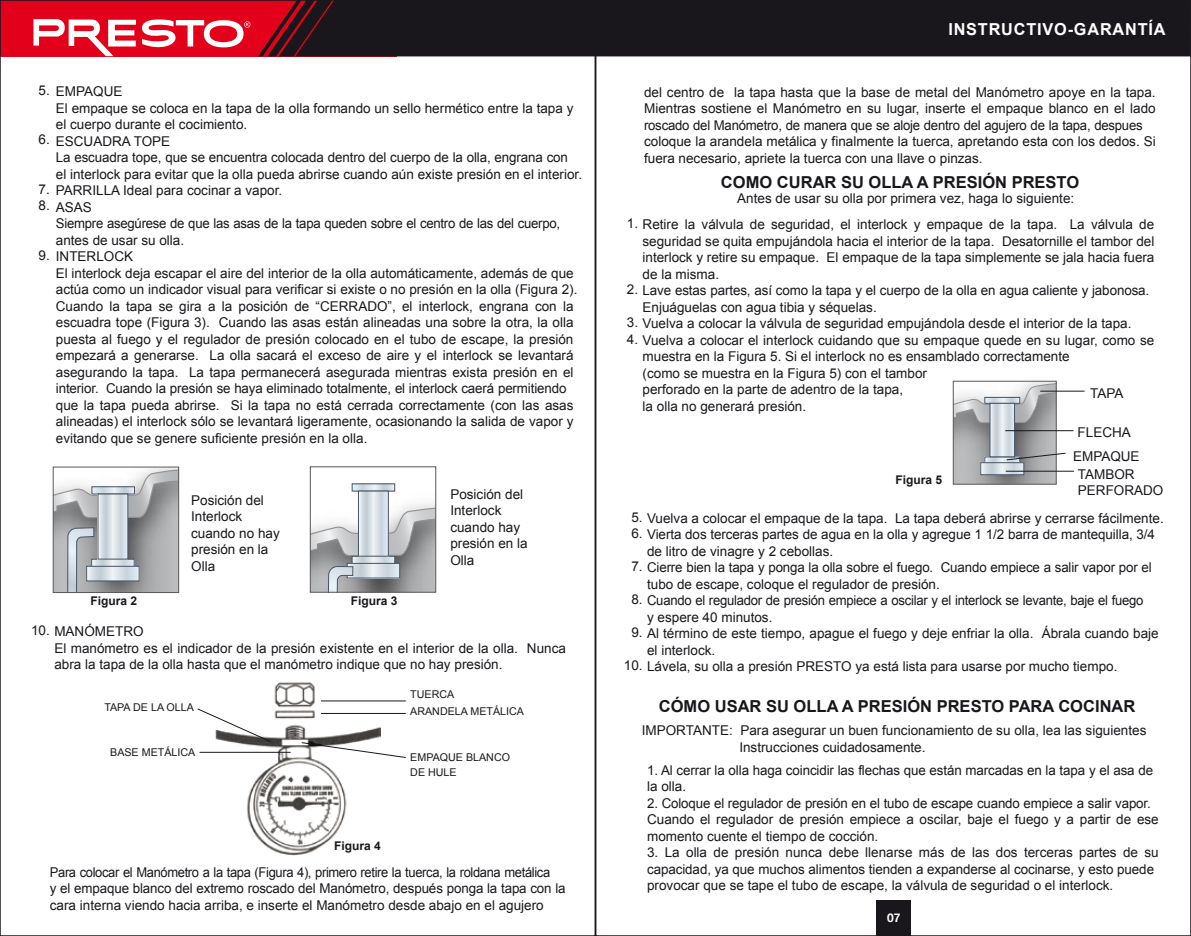
<style>
.page{position:relative;width:1191px;height:936px;background:#fff}
.page>*{position:absolute;margin:0;border:0;box-sizing:border-box;transform-origin:0 0}
.t1{font:700 16.5px "Arial";color:#1a171c}
.t2{font:700 16.5px "Arial";letter-spacing:.05em;color:#fff}
.t3{font:13.5px/16.5px "Arial";color:#1a171c}
.t4{font:13.5px/16.5px "Arial";color:#1a171c;scale:.96 1}
.t5{font:13.5px/16.5px "Arial";letter-spacing:-.02em;color:#1a171c}
.t6{font:700 12px "Arial";color:#1a171c}
.t7{font:700 12px "Helvetica Neue";color:#fff}
.t8{font:10.65px/17px "Arial";color:#1a171c}
</style>
<div class="page">
<svg style="left:55px;top:468px;width:122px;height:123px;background:#b7bbbe"></svg>
<div style="left:53px;top:466px;width:126px;height:127px;border:1px solid #58585a"></div>
<img style="left:351px;top:483px;width:83px;height:23px">
<svg style="left:354px;top:485px;width:39px;height:4px"></svg>
<div style="left:352px;top:483px;width:43px;height:8px;border:1px solid #465566"></div>
<svg style="left:360px;top:493px;width:26px;height:13px"></svg>
<div style="left:358px;top:491px;width:30px;height:65px;border:1px solid #465566"></div>
<svg style="left:312px;top:506px;width:122px;height:84px;background:#b9bcbf"></svg>
<div style="left:310px;top:466px;width:126px;height:126px;border:1px solid #58585a"></div>
<div style="left:0;top:0;width:397px;height:56px;background:#e2001a"></div>
<svg style="left:258px;top:3px;width:335px;height:53px;background:#2a151b"></svg>
<svg style="left:33px;top:19px;width:217px;height:37px"></svg>
<img style="left:214px;top:682px;width:166px;height:173px">
<hr style="left:321px;top:700px;width:85px;height:1px;background:#1a171c">
<hr style="left:321px;top:713px;width:85px;height:1px;background:#1a171c">
<svg style="left:301px;top:742px;width:105px;height:15px"></svg>
<svg style="left:197px;top:708px;width:74px;height:34px"></svg>
<hr style="left:199px;top:752px;width:91px;height:1px;background:#1a171c">
<div style="left:595px;top:0;width:596px;height:56px;background:#1a171c"></div>
<div style="left:876px;top:900px;width:34px;height:35px;background:#1a171c"></div>
<hr style="left:1040px;top:391px;width:44px;height:1px;background:#1a171c">
<hr style="left:1005px;top:430px;width:68px;height:1px;background:#1a171c">
<svg style="left:953px;top:382px;width:113px;height:102px"></svg>
<hr style="left:1005px;top:471px;width:69px;height:1px;background:#1a171c">
<p class="t3" style="left:56px;top:83px;width:519px;text-indent:-17px">5. EMPAQUE<br>El empaque se coloca en la tapa de la olla formando un sello hermético entre la tapa y el cuerpo durante el cocimiento.</p>
<p class="t3" style="left:56px;top:133px;width:528px;text-indent:-17px">6. ESCUADRA TOPE<br>La escuadra tope, que se encuentra colocada dentro del cuerpo de la olla, engrana con<br>el interlock para evitar que la olla pueda abrirse cuando aún existe presión en el interior.</p>
<p class="t3" style="left:39px;top:182px;width:245px">7. PARRILLA Ideal para cocinar a vapor.</p>
<p class="t5" style="left:56px;top:199px;width:506px;text-indent:-17px">8. ASAS<br>Siempre asegúrese de que las asas de la tapa queden sobre el centro de las del cuerpo, antes de usar su olla.</p>
<p class="t3" style="left:56px;top:248px;width:523px;text-indent:-17px">9. INTERLOCK<br>El interlock deja escapar el aire del interior de la olla automáticamente, además de que actúa como un indicador visual para verificar si existe o no presión en la olla (Figura 2).<br>Cuando la tapa se gira a la posición de “CERRADO”, el interlock, engrana con la escuadra tope (Figura 3). Cuando las asas están alineadas una sobre la otra, la olla puesta al fuego y el regulador de presión colocado en el tubo de escape, la presión empezará a generarse. La olla sacará el exceso de aire y el interlock se levantará asegurando la tapa. La tapa permanecerá asegurada mientras exista presión en el interior. Cuando la presión se haya eliminado totalmente, el interlock caerá permitiendo que la tapa pueda abrirse. Si la tapa no está cerrada correctamente (con las asas alineadas) el interlock sólo se levantará ligeramente, ocasionando la salida de vapor y evitando que se genere suficiente presión en la olla.</p>
<p class="t3" style="left:191px;top:491px;width:90px">Posición del<br>Interlock cuando no hay presión en la<br>Olla</p>
<p class="t3" style="left:450px;top:485px;width:79px">Posición del<br>Interlock cuando hay presión en la<br>Olla</p>
<p class="t6" style="left:90px;top:592px;width:48px">Figura 2</p>
<p class="t6" style="left:351px;top:592px;width:48px">Figura 3</p>
<p class="t3" style="left:54px;top:623px;width:513px;text-indent:-23px">10. MANÓMETRO<br>El manómetro es el indicador de la presión existente en el interior de la olla. Nunca abra la tapa de la olla hasta que el manómetro indique que no hay presión.</p>
<p class="t8" style="left:104px;top:699px;width:91px">TAPA DE LA OLLA</p>
<p class="t8" style="left:110px;top:743px;width:87px">BASE METÁLICA</p>
<p class="t6" style="left:334px;top:837px;width:48px">Figura 4</p>
<p class="t8" style="left:410px;top:685px;width:115px">TUERCA<br>ARANDELA METÁLICA</p>
<p class="t8" style="left:410px;top:750px;width:101px;line-height:14.7px">EMPAQUE BLANCO<br>DE HULE</p>
<p class="t4" style="left:50px;top:863px;width:539px">Para colocar el Manómetro a la tapa (Figura 4), primero retire la tuerca, la roldana metálica<br>y el empaque blanco del extremo roscado del Manómetro, después ponga la tapa con la cara interna viendo hacia arriba, e inserte el Manómetro desde abajo en el agujero</p>
<p class="t2" style="left:948px;top:18px;width:219px">INSTRUCTIVO-GARANTÍA</p>
<p class="t3" style="left:644px;top:84px;width:513px">del centro de la tapa hasta que la base de metal del Manómetro apoye en la tapa.<br>Mientras sostiene el Manómetro en su lugar, inserte el empaque blanco en el lado roscado del Manómetro, de manera que se aloje dentro del agujero de la tapa, despues coloque la arandela metálica y finalmente la tuerca, apretando esta con los dedos. Si fuera necesario, apriete la tuerca con una llave o pinzas.</p>
<p class="t1" style="left:721px;top:171px;width:360px">COMO CURAR SU OLLA A PRESIÓN PRESTO</p>
<p class="t3" style="left:737px;top:190px;width:338px">Antes de usar su olla por primera vez, haga lo siguiente:</p>
<p class="t3" style="left:642px;top:216px;width:513px;text-align:justify;text-indent:-16px">1. Retire la válvula de seguridad, el interlock y empaque de la tapa. La válvula de seguridad se quita empujándola hacia el interior de la tapa. Desatornille el tambor del interlock y retire su empaque. El empaque de la tapa simplemente se jala hacia fuera de la misma.</p>
<p class="t3" style="left:642px;top:282px;width:508px;text-indent:-16px">2. Lave estas partes, así como la tapa y el cuerpo de la olla en agua caliente y jabonosa.<br>Enjuáguelas con agua tibia y séquelas.</p>
<p class="t3" style="left:627px;top:315px;width:506px">3. Vuelva a colocar la válvula de seguridad empujándola desde el interior de la tapa.</p>
<p class="t3" style="left:642px;top:332px;width:513px;text-indent:-16px">4. Vuelva a colocar el interlock cuidando que su empaque quede en su lugar, como se muestra en la Figura 5. Si el interlock no es ensamblado correctamente<br>(como se muestra en la Figura 5) con el tambor<br>perforado en la parte de adentro de la tapa,<br>la olla no generará presión.</p>
<p class="t3" style="left:1090px;top:385px;width:35px">TAPA</p>
<p class="t3" style="left:1077px;top:424px;width:55px">FLECHA</p>
<p class="t6" style="left:895px;top:471px;width:48px">Figura 5</p>
<p class="t3" style="left:1073px;top:448px;width:68px">EMPAQUE</p>
<p class="t3" style="left:1078px;top:466px;width:87px">TAMBOR<br>PERFORADO</p>
<p class="t3" style="left:631px;top:510px;width:534px">5. Vuelva a colocar el empaque de la tapa. La tapa deberá abrirse y cerrarse fácilmente.</p>
<p class="t3" style="left:647px;top:526px;width:509px;text-indent:-16px">6. Vierta dos terceras partes de agua en la olla y agregue 1 1/2 barra de mantequilla, 3/4 de litro de vinagre y 2 cebollas.</p>
<p class="t3" style="left:647px;top:559px;width:506px;text-indent:-16px">7. Cierre bien la tapa y ponga la olla sobre el fuego. Cuando empiece a salir vapor por el tubo de escape, coloque el regulador de presión.</p>
<p class="t5" style="left:647px;top:592px;width:498px;text-indent:-16px">8. Cuando el regulador de presión empiece a oscilar y el interlock se levante, baje el fuego y espere 40 minutos.</p>
<p class="t3" style="left:647px;top:625px;width:513px;text-indent:-16px">9. Al término de este tiempo, apague el fuego y deje enfriar la olla. Ábrala cuando baje el interlock.</p>
<p class="t3" style="left:624px;top:658px;width:495px">10. Lávela, su olla a presión PRESTO ya está lista para usarse por mucho tiempo.</p>
<p class="t1" style="left:659px;top:695px;width:478px">CÓMO USAR SU OLLA A PRESIÓN PRESTO PARA COCINAR</p>
<p class="t3" style="left:739px;top:722px;width:408px;text-indent:-98px">IMPORTANTE: Para asegurar un buen funcionamiento de su olla, lea las siguientes<br>Instrucciones cuidadosamente.</p>
<p class="t3" style="left:647px;top:761px;width:507px">1. Al cerrar la olla haga coincidir las flechas que están marcadas en la tapa y el asa de la olla.</p>
<p class="t3" style="left:647px;top:794px;width:513px">2. Coloque el regulador de presión en el tubo de escape cuando empiece a salir vapor.<br>Cuando el regulador de presión empiece a oscilar, baje el fuego y a partir de ese momento cuente el tiempo de cocción.</p>
<p class="t3" style="left:647px;top:844px;width:513px">3. La olla de presión nunca debe llenarse más de las dos terceras partes de su capacidad, ya que muchos alimentos tienden a expanderse al cocinarse, y esto puede provocar que se tape el tubo de escape, la válvula de seguridad o el interlock.</p>
<p class="t7" style="left:887px;top:910px;width:15px">07</p>
</div>
